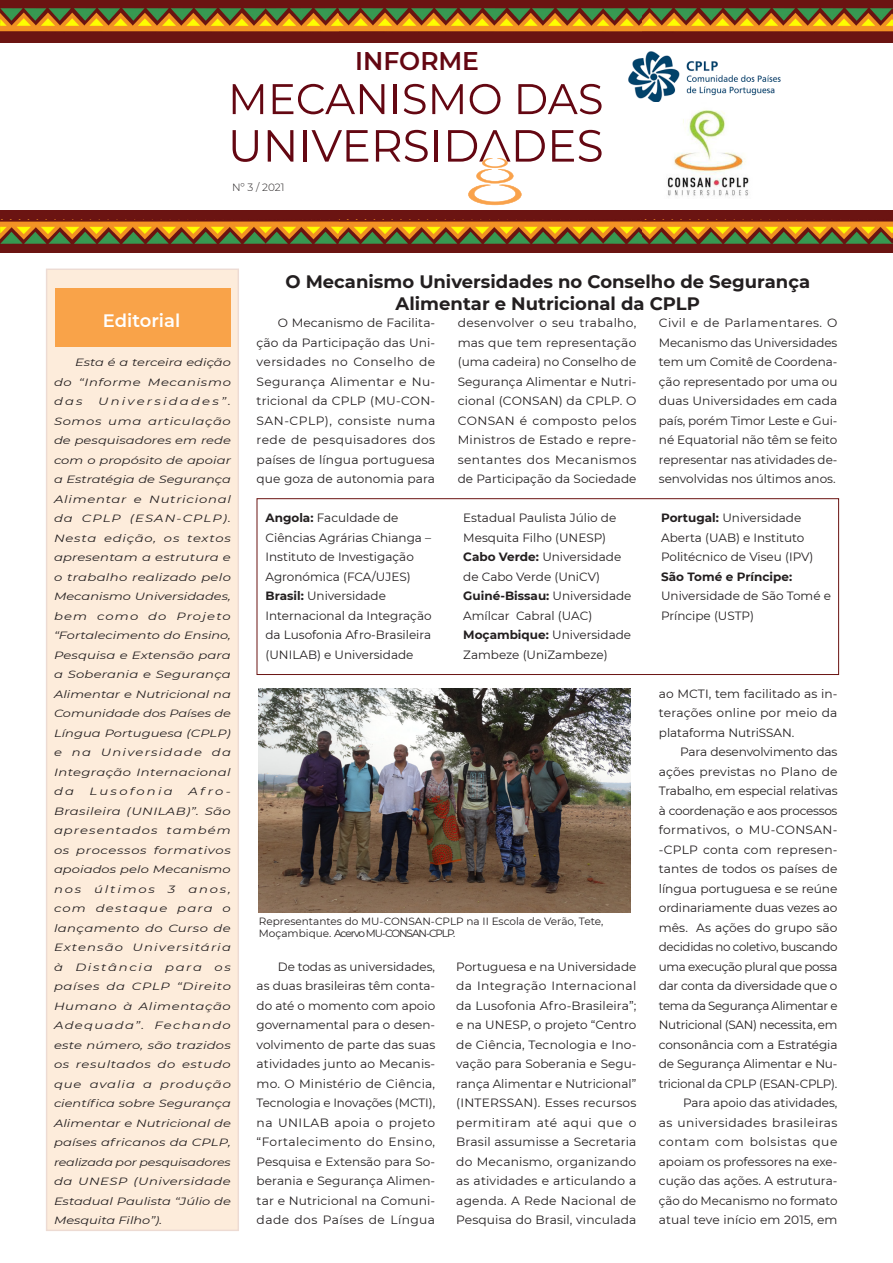
<style>
.page{position:relative;width:893px;height:1263px;background:#fff}
.page>*{position:absolute;margin:0;border:0;box-sizing:border-box;transform-origin:0 0}
.t1{font:600 25.5px "Montserrat";color:#640712}
.t2{font:700 18px/21.6px "Montserrat";color:#231f20;text-align:center}
.t3{font:600 18px "Montserrat";color:#fff}
.Parágrafo_justificad{font:12px/19.5px "Montserrat";color:#231f20;text-align:justify}
.t4{font:italic 10.5px/19.5px "Montserrat";letter-spacing:.03em;color:#231f20;text-align:justify;scale:1.26 1}
.t5{font:10.5px/12px "Montserrat";color:#231f20}
.t6{font:italic 10.5px/19.5px "Montserrat";letter-spacing:.03em;color:#231f20;text-align:justify;scale:1.24 1}
.t7{font:italic 10.5px "Montserrat";letter-spacing:.17em;color:#231f20;scale:1.26 1}
.t8{font:300 10.5px "Montserrat";color:#231f20}
.s1{font-weight:700}
</style>
<div class="page">
<div style="left:0;top:0;width:893px;height:43px;background:#6b1412"></div>
<img style="left:0;top:9px;width:893px;height:23px">
<div style="left:0;top:210px;width:893px;height:43px;background:#6b1412"></div>
<img style="left:0;top:221px;width:893px;height:23px">
<svg style="left:233px;top:84px;width:30px;height:30px"></svg>
<svg style="left:273px;top:84px;width:111px;height:30px"></svg>
<hr style="left:394px;top:84px;width:3px;height:30px;background:#640712">
<svg style="left:404px;top:84px;width:22px;height:30px"></svg>
<svg style="left:432px;top:84px;width:31px;height:30px"></svg>
<svg style="left:470px;top:84px;width:30px;height:30px"></svg>
<svg style="left:518px;top:84px;width:84px;height:30px"></svg>
<svg style="left:233px;top:130px;width:25px;height:32px"></svg>
<svg style="left:268px;top:130px;width:25px;height:32px"></svg>
<hr style="left:303px;top:130px;width:4px;height:32px;background:#640712">
<svg style="left:312px;top:130px;width:56px;height:32px"></svg>
<svg style="left:376px;top:130px;width:52px;height:32px"></svg>
<hr style="left:435px;top:130px;width:3px;height:32px;background:#640712">
<svg style="left:552px;top:130px;width:50px;height:32px"></svg>
<svg style="left:448px;top:130px;width:97px;height:75px"></svg>
<img style="left:628px;top:51px;width:153px;height:51px">
<div style="left:46px;top:268px;width:193px;height:963px;background:#fdecdb"></div>
<div style="left:55px;top:288px;width:176px;height:58px;background:#f9a349"></div>
<img style="left:259px;top:688px;width:371px;height:224px">
<img style="left:667px;top:110px;width:82px;height:86px">
<div style="left:257px;top:498px;width:582px;height:177px;border:1px solid #6b1412"></div>
<p class="t8" style="left:232px;top:180px;width:54px">Nº 3 / 2021</p>
<h1 class="t1" style="left:355px;top:43px;width:125px">INFORME</h1>
<p class="t3" style="left:103px;top:308px;width:79px">Editorial</p>
<p class="t6" style="left:54px;top:352px;width:144px;text-indent:21px">Esta é a terceira edição do “Informe Mecanismo das</p>
<p class="t4" style="left:54px;top:391px;width:142px;text-indent:44px">Universidades”.<br>Somos uma articulação de pesquisadores em rede com o propósito de apoiar a Estratégia de Segurança Alimentar e Nutricional da CPLP (ESAN-CPLP).<br>Nesta edição, os textos apresentam a estrutura e o trabalho realizado pelo Mecanismo Universidades, bem como do Projeto “Fortalecimento do Ensino, Pesquisa e Extensão para a Soberania e Segurança Alimentar e Nutricional na Comunidade dos Países de Língua Portuguesa (CPLP) e na Universidade da Integração Internacional da</p>
<p class="t4" style="left:54px;top:781px;width:142px;text-indent:134px">Afro-Brasileira (UNILAB)”. São apresentados também os processos formativos apoiados pelo Mecanismo nos últimos 3 anos, com destaque para o lançamento do Curso de Extensão Universitária à Distância para os países da CPLP “Direito Humano à Alimentação Adequada”. Fechando este número, são trazidos os resultados do estudo que avalia a produção científica sobre Segurança Alimentar e Nutricional de países africanos da CPLP, realizada por pesquisadores da UNESP (Universidade Estadual Paulista “Júlio de Mesquita Filho”).</p>
<p class="t7" style="left:90px;top:784px;width:68px">Lusofonia</p>
<p class="t2" style="left:285px;top:270px;width:526px">O Mecanismo Universidades no Conselho de Segurança<br>Alimentar e Nutricional da CPLP</p>
<p class="Parágrafo_justificad" style="left:257px;top:313px;width:180px;text-indent:21px">O Mecanismo de Facilita&shy;ção da Participação das Uni&shy;versidades no Conselho de Segurança Alimentar e Nu&shy;tricional da CPLP (MU-CON-SAN-CPLP), consiste numa rede de pesquisadores dos países de língua portuguesa que goza de autonomia para</p>
<p class="Parágrafo_justificad" style="left:458px;top:313px;width:180px">desenvolver o seu trabalho, mas que tem representação (uma cadeira) no Conselho de Segurança Alimentar e Nutri&shy;cional (CONSAN) da CPLP. O CONSAN é composto pelos Ministros de Estado e repre&shy;sentantes dos Mecanismos de Participação da Sociedade</p>
<p class="Parágrafo_justificad" style="left:659px;top:313px;width:180px">Civil e de Parlamentares. O Mecanismo das Universidades tem um Comitê de Coordena&shy;ção representado por uma ou duas Universidades em cada país, porém Timor Leste e Gui&shy;né Equatorial não têm se feito representar nas atividades de&shy;senvolvidas nos últimos anos.</p>
<p class="Parágrafo_justificad" style="left:266px;top:508px;width:167px;text-align:left"><span class="s1">Angola:</span> Faculdade de<br>Ciências Agrárias Chianga –<br>Instituto de Investigação</p>
<p class="Parágrafo_justificad" style="left:266px;top:566px;width:147px">Agronómica (FCA/UJES)</p>
<p class="Parágrafo_justificad" style="left:266px;top:586px;width:168px;text-align:left"><span class="s1">Brasil:</span> Universidade<br>Internacional da Integração da Lusofonia Afro-Brasileira</p>
<p class="Parágrafo_justificad" style="left:266px;top:644px;width:149px">(UNILAB) e Universidade</p>
<p class="Parágrafo_justificad" style="left:463px;top:508px;width:155px">Estadual Paulista Júlio de<br>Mesquita Filho (UNESP)</p>
<p class="Parágrafo_justificad" style="left:463px;top:547px;width:159px"><span class="s1">Cabo Verde:</span> Universidade de Cabo Verde (UniCV)</p>
<p class="Parágrafo_justificad" style="left:463px;top:586px;width:170px"><span class="s1">Guiné-Bissau:</span> Universidade<br>Amílcar Cabral (UAC)</p>
<p class="Parágrafo_justificad" style="left:463px;top:625px;width:169px"><span class="s1">Moçambique:</span> Universidade<br>Zambeze (UniZambeze)</p>
<p class="t5" style="left:259px;top:915px;width:346px">Representantes do MU-CONSAN-CPLP na II Escola de Verão, Tete,<br>Moçambique. Acervo MU-CONSAN-CPLP.</p>
<p class="Parágrafo_justificad" style="left:257px;top:956px;width:180px;text-indent:21px">De todas as universidades, as duas brasileiras têm conta&shy;do até o momento com apoio governamental para o desen&shy;volvimento de parte das suas atividades junto ao Mecanis&shy;mo. O Ministério de Ciência, Tecnologia e Inovações (MCTI), na UNILAB apoia o projeto “Fortalecimento do Ensino, Pesquisa e Extensão para So&shy;berania e Segurança Alimen&shy;tar e Nutricional na Comuni&shy;dade dos Países de Língua</p>
<p class="Parágrafo_justificad" style="left:456px;top:956px;width:182px">Portuguesa e na Universidade da Integração Internacional da Lusofonia Afro-Brasileira”; e na UNESP, o projeto “Centro de Ciência, Tecnologia e Ino&shy;vação para Soberania e Segu&shy;rança Alimentar e Nutricional” (INTERSSAN). Esses recursos permitiram até aqui que o Brasil assumisse a Secretaria do Mecanismo, organizando as atividades e articulando a agenda. A Rede Nacional de Pesquisa do Brasil, vinculada</p>
<p class="Parágrafo_justificad" style="left:661px;top:508px;width:154px;text-align:left"><span class="s1">Portugal:</span> Universidade<br>Aberta (UAB) e Instituto<br>Politécnico de Viseu (IPV)</p>
<p class="Parágrafo_justificad" style="left:661px;top:566px;width:171px;text-align:left"><span class="s1">São Tomé e Príncipe:<br></span>Universidade de São Tomé e<br>Príncipe (USTP)</p>
<p class="Parágrafo_justificad" style="left:659px;top:683px;width:180px">ao MCTI, tem facilitado as in&shy;terações online por meio da plataforma NutriSSAN.</p>
<p class="Parágrafo_justificad" style="left:659px;top:742px;width:180px;text-indent:21px">Para desenvolvimento das ações previstas no Plano de Trabalho, em especial relativas à coordenação e aos processos formativos, o MU-CONSAN--CPLP conta com represen&shy;tantes de todos os países de língua portuguesa e se reúne ordinariamente duas vezes ao mês. As ações do grupo são decididas no coletivo, buscando uma execução plural que possa dar conta da diversidade que o tema da Segurança Alimentar e Nutricional (SAN) necessita, em consonância com a Estratégia de Segurança Alimentar e Nu&shy;tricional da CPLP (ESAN-CPLP).</p>
<p class="Parágrafo_justificad" style="left:659px;top:1093px;width:180px;text-indent:24px">Para apoio das atividades, as universidades brasileiras contam com bolsistas que apoiam os professores na exe&shy;cução das ações. A estrutura&shy;ção do Mecanismo no formato atual teve início em 2015, em</p>
</div>
